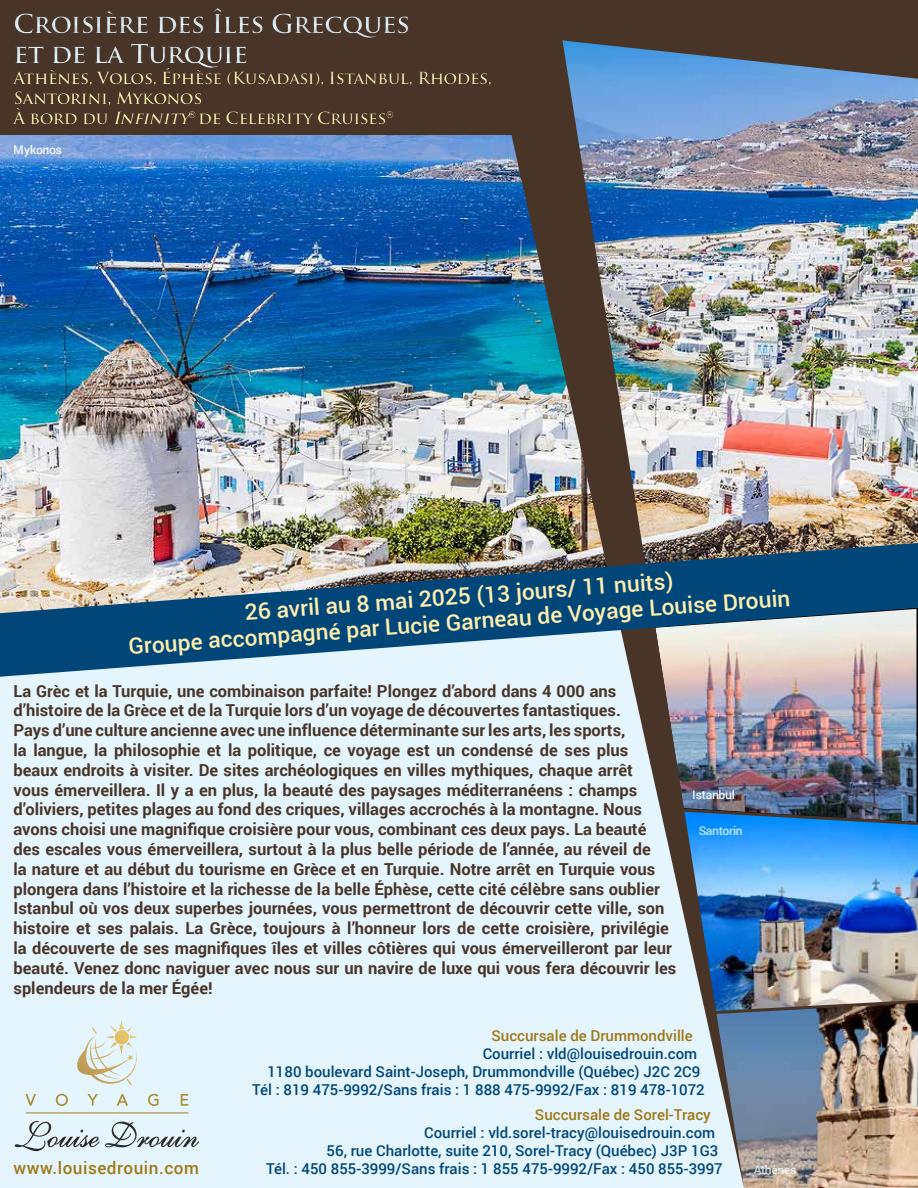
<style>
.page{position:relative;width:918px;height:1188px;background:#fff}
.page>*{position:absolute;margin:0;border:0;box-sizing:border-box;transform-origin:0 0}
.t1{font:700 25.5px/30.6px "Trajan Pro";letter-spacing:-.02em;color:#e4f5fd}
.t2{font:500 22.5px/25.5px "Roboto";color:#ffefae;text-align:center}
.t3{font:500 17.1px "Roboto";letter-spacing:.03em;color:#9e7812}
.t4{font:700 16.5px/19.8px "Roboto";color:#493528}
.t5{font:700 16.5px/19.8px "Trajan Pro";letter-spacing:-.02em;color:#ffefae}
.t6{font:500 15px/18px "Roboto";color:#004678;text-align:right}
.t7{font:500 15px "Roboto";color:#9e7812}
.t8{font:500 12px "Roboto";letter-spacing:-.03em;color:#e4f5fd}
.s1{font-style:italic}
</style>
<div class="page">
<img style="left:0;top:0;width:918px;height:1188px">
<svg style="left:25px;top:1094px;width:163px;height:12px;background:#dbe6e0"></svg>
<svg style="left:15px;top:1121px;width:184px;height:30px;background:#c5d3da"></svg>
<svg style="left:75px;top:1020px;width:62px;height:65px;background:#dfe5db"></svg>
<hr style="left:26px;top:1112px;width:163px;height:1px;background:#ab8c31">
<img style="left:0;top:543px;width:918px;height:134px">
<div style="left:7px;top:6px;width:499px;height:137px;background:#493528"></div>
<h1 class="t1" style="left:14px;top:8px;width:398px">Croisière des Îles Grecques et de la Turquie</h1>
<p class="t5" style="left:14px;top:68px;width:480px">Athènes, Volos, Éphèse (Kusadasi), Istanbul, Rhodes,<br>Santorini, Mykonos<br>À bord du <span class="s1">Infinity</span><sup>®</sup> de Celebrity Cruises<sup>®</sup></p>
<p class="t8" style="left:14px;top:141px;width:50px">Mykonos</p>
<h2 class="t2" style="left:126px;top:606px;width:665px;rotate:-4deg">26 avril au 8 mai 2025 (13 jours/ 11 nuits)<br>Groupe accompagné par Lucie Garneau de Voyage Louise Drouin</h2>
<p class="t4" style="left:14px;top:680px;width:664px">La Grèc et la Turquie, une combinaison parfaite! Plongez d’abord dans 4 000 ans d’histoire de la Grèce et de la Turquie lors d’un voyage de découvertes fantastiques.<br>Pays d’une culture ancienne avec une influence déterminante sur les arts, les sports,<br>la langue, la philosophie et la politique, ce voyage est un condensé de ses plus beaux endroits à visiter. De sites archéologiques en villes mythiques, chaque arrêt<br>vous émerveillera. Il y a en plus, la beauté des paysages méditerranéens : champs d’oliviers, petites plages au fond des criques, villages accrochés à la montagne. Nous avons choisi une magnifique croisière pour vous, combinant ces deux pays. La beauté des escales vous émerveillera, surtout à la plus belle période de l’année, au réveil de<br>la nature et au début du tourisme en Grèce et en Turquie. Notre arrêt en Turquie vous plongera dans l’histoire et la richesse de la belle Éphèse, cette cité célèbre sans oublier Istanbul où vos deux superbes journées, vous permettront de découvrir cette ville, son histoire et ses palais. La Grèce, toujours à l’honneur lors de cette croisière, privilégie la découverte de ses magnifiques îles et villes côtières qui vous émerveilleront par leur beauté. Venez donc naviguer avec nous sur un navire de luxe qui vous fera découvrir les splendeurs de la mer Égée!</p>
<p class="t8" style="left:693px;top:786px;width:44px">Istanbul</p>
<p class="t8" style="left:699px;top:822px;width:46px">Santorin</p>
<p class="t7" style="left:491px;top:1025px;width:203px">Succursale de Drummondville</p>
<p class="t6" style="left:483px;top:1044px;width:216px">Courriel : vld@louisedrouin.com</p>
<p class="t6" style="left:267px;top:1062px;width:434px">1180 boulevard Saint-Joseph, Drummondville (Québec) J2C 2C9</p>
<p class="t6" style="left:252px;top:1080px;width:454px">Tél : 819 475‑9992/Sans frais : 1 888 475‑9992/Fax : 819 478‑1072</p>
<p class="t7" style="left:535px;top:1104px;width:177px">Succursale de Sorel‑Tracy</p>
<p class="t6" style="left:327px;top:1123px;width:393px">Courriel : vld.sorel‑tracy@louisedrouin.com<br>56, rue Charlotte, suite 210, Sorel‑Tracy (Québec) J3P 1G3</p>
<p class="t3" style="left:14px;top:1156px;width:187px">www.louisedrouin.com</p>
<p class="t6" style="left:266px;top:1159px;width:458px">Tél. : 450 855‑3999/Sans frais : 1 855 475‑9992/Fax : 450 855‑3997</p>
<p class="t8" style="left:754px;top:1161px;width:44px">Athènes</p>
</div>
